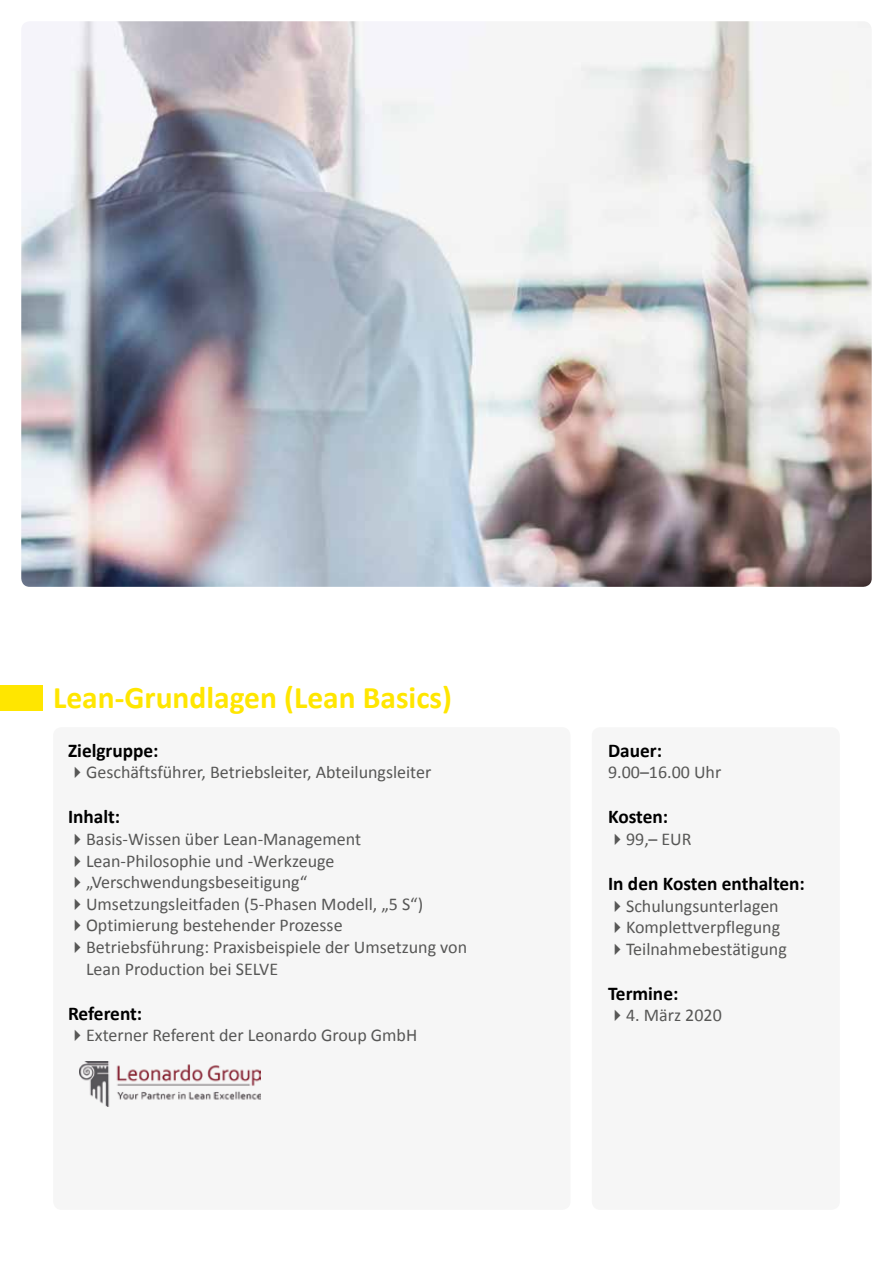
<style>
.page{position:relative;width:893px;height:1263px;background:#fff}
.page>*{position:absolute;margin:0;border:0;box-sizing:border-box;transform-origin:0 0}
.t1{font:700 31.5px "Calibri";color:#ffe600}
.t2{font:700 19.5px "Calibri";color:#000}
.t3{font:18px/21.6px "Calibri";color:#575756}
</style>
<div class="page">
<div style="left:53px;top:727px;width:517px;height:483px;background:#f6f6f6;border-radius:9px"></div>
<div style="left:592px;top:727px;width:248px;height:483px;background:#f6f6f6;border-radius:9px"></div>
<img style="left:79px;top:1061px;width:182px;height:45px">
<div style="left:0;top:685px;width:43px;height:26px;background:#ffe600"></div>
<img style="left:21px;top:21px;width:851px;height:566px">
<h1 class="t1" style="left:53px;top:678px;width:400px">Lean-Grundlagen (Lean Basics)</h1>
<p class="t2" style="left:68px;top:738px;width:92px">Zielgruppe:</p>
<p class="t3" style="left:68px;top:761px;width:365px">✔Geschäftsführer, Betriebsleiter, Abteilungsleiter</p>
<p class="t2" style="left:68px;top:805px;width:54px">Inhalt:</p>
<p class="t3" style="left:68px;top:827px;width:295px">✔Basis-Wissen über Lean-Management</p>
<p class="t3" style="left:68px;top:849px;width:268px">✔Lean-Philosophie und -Werkzeuge</p>
<p class="t3" style="left:68px;top:870px;width:241px">✔„Verschwendungsbeseitigung“</p>
<p class="t3" style="left:68px;top:892px;width:357px">✔Umsetzungsleitfaden (5-Phasen Modell, „5 S“)</p>
<p class="t3" style="left:68px;top:914px;width:276px">✔Optimierung bestehender Prozesse</p>
<p class="t3" style="left:86px;top:935px;width:383px;text-indent:-18px">✔Betriebsführung: Praxisbeispiele der Umsetzung von<br>Lean Production bei SELVE</p>
<p class="t2" style="left:68px;top:1001px;width:76px">Referent:</p>
<p class="t3" style="left:68px;top:1023px;width:351px">✔Externer Referent der Leonardo Group GmbH</p>
<p class="t2" style="left:608px;top:738px;width:55px">Dauer:</p>
<p class="t3" style="left:608px;top:761px;width:115px">9.00–16.00 Uhr</p>
<p class="t2" style="left:608px;top:805px;width:61px">Kosten:</p>
<p class="t3" style="left:608px;top:827px;width:85px">✔99,– EUR</p>
<p class="t2" style="left:608px;top:871px;width:198px">In den Kosten enthalten:</p>
<p class="t3" style="left:608px;top:894px;width:172px">✔Schulungsunterlagen</p>
<p class="t3" style="left:608px;top:915px;width:174px">✔Komplettverpflegung</p>
<p class="t3" style="left:608px;top:937px;width:180px">✔Teilnahmebestätigung</p>
<p class="t2" style="left:608px;top:981px;width:72px">Termine:</p>
<p class="t3" style="left:608px;top:1004px;width:115px">✔4. März 2020</p>
</div>
